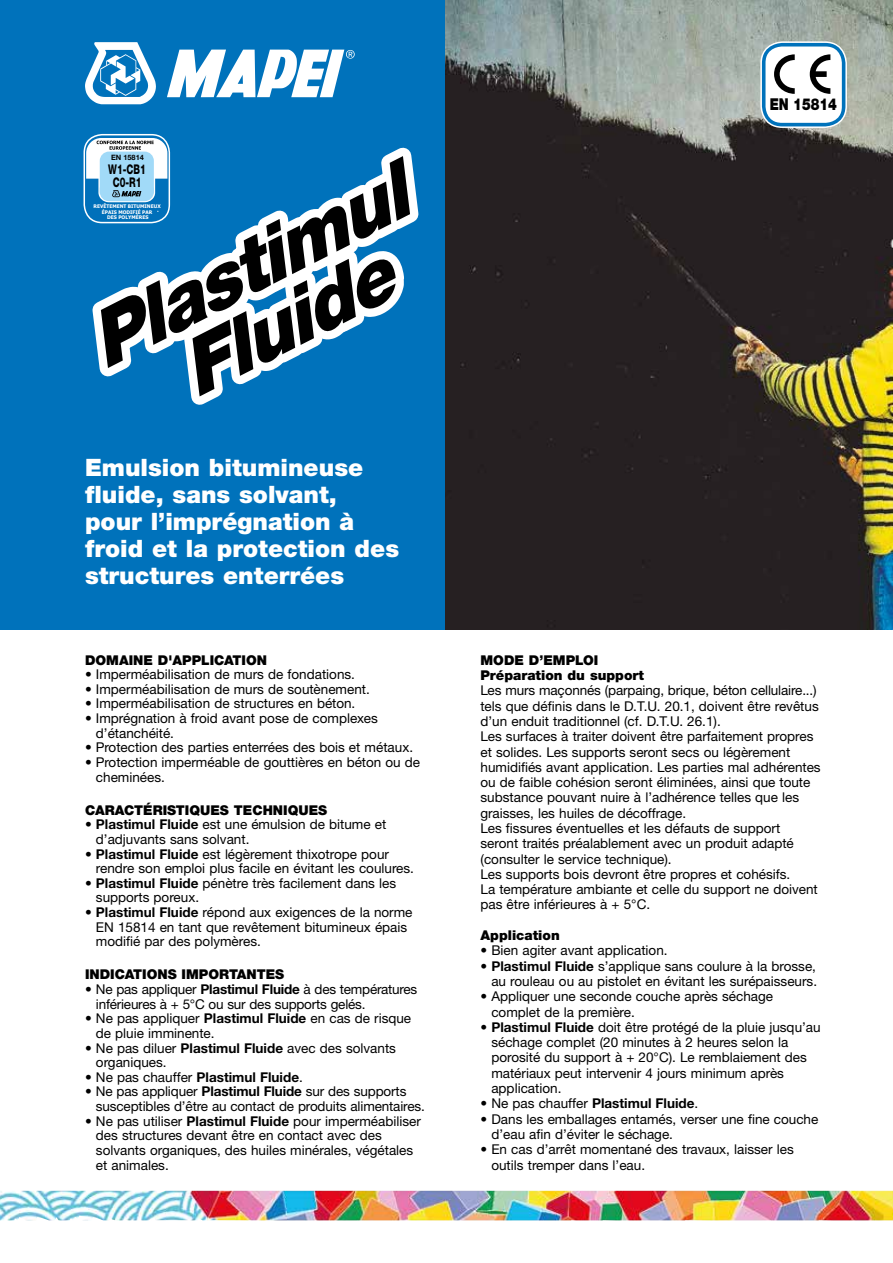
<style>
.page{position:relative;width:893px;height:1263px;background:#fff}
.page>*{position:absolute;margin:0;border:0;box-sizing:border-box;transform-origin:0 0}
.t1{font:italic 900 76.95px/66.9px "Helvetica Neue LTW1 G";color:#000;text-align:center}
.t2{font:900 24px/27px "Helvetica Neue LTW1 G";color:#fff}
.t3{font:900 16.35px "Helvetica Neue LTW1 G";color:#000;scale:.8 1}
.t4{font:13.5px/15.3px "Helvetica Neue LTW1 G";color:#000}
.t5{font:900 13.5px/15.3px "Helvetica Neue LTW1 G";color:#000}
.t6{font:800 13.35px/12.5px "Helvetica Neue LTW1 G";color:#000;text-align:center;scale:.68 1}
.t7{font:700 7.35px "Helvetica Neue LTW1 G";color:#000}
.t8{font:700 4.95px/5.1px "Tahoma";color:#fff;text-align:center}
.s1{font-weight:700}
</style>
<div class="page">
<div style="left:0;top:0;width:446px;height:629px;background:#0072bb"></div>
<img style="left:445px;top:0;width:448px;height:629px">
<svg style="left:85px;top:42px;width:71px;height:62px"></svg>
<svg style="left:167px;top:50px;width:188px;height:47px"></svg>
<svg style="left:761px;top:42px;width:85px;height:85px"></svg>
<div style="left:760px;top:41px;width:87px;height:87px;border:2px solid #fff;border-radius:21px"></div>
<img style="left:0;top:1191px;width:893px;height:29px">
<svg style="left:83px;top:133px;width:336px;height:272px"></svg>
<p class="t7" style="left:111px;top:153px;width:34px">EN 15814</p>
<p class="t6" style="left:108px;top:163px;width:57px">W1-CB1<br>C0-R1</p>
<h1 class="t1" style="left:77px;top:316px;width:349px;rotate:-27deg">Plastimul<br>Fluide</h1>
<p class="t8" style="left:94px;top:204px;width:69px">REVÊTEMENT BITUMINEUX<br>ÉPAIS MODIFIÉ PAR<br>DES POLYMÈRES</p>
<h2 class="t2" style="left:85px;top:454px;width:316px">Emulsion bitumineuse fluide, sans solvant, pour l’imprégnation à froid et la protection des structures enterrées</h2>
<p class="t5" style="left:85px;top:652px;width:184px">DOMAINE D'APPLICATION</p>
<p class="t4" style="left:85px;top:667px;width:271px">• Imperméabilisation de murs de fondations.</p>
<p class="t4" style="left:85px;top:681px;width:286px">• Imperméabilisation de murs de soutènement.</p>
<p class="t4" style="left:85px;top:696px;width:272px">• Imperméabilisation de structures en béton.</p>
<p class="t4" style="left:96px;top:711px;width:283px;line-height:14.7px;text-indent:-11px">• Imprégnation à froid avant pose de complexes d’étanchéité.</p>
<p class="t4" style="left:85px;top:740px;width:330px">• Protection des parties enterrées des bois et métaux.</p>
<p class="t4" style="left:96px;top:755px;width:326px;line-height:14.7px;text-indent:-11px">• Protection imperméable de gouttières en béton ou de cheminées.</p>
<p class="t5" style="left:85px;top:802px;width:244px">CARACTÉRISTIQUES TECHNIQUES</p>
<p class="t4" style="left:96px;top:817px;width:292px;line-height:14.7px;text-indent:-11px">• <span class="s1">Plastimul Fluide</span> est une émulsion de bitume et d’adjuvants sans solvant.</p>
<p class="t4" style="left:96px;top:846px;width:320px;line-height:14.7px;text-indent:-11px">• <span class="s1">Plastimul Fluide</span> est légèrement thixotrope pour rendre son emploi plus facile en évitant les coulures.</p>
<p class="t4" style="left:96px;top:875px;width:302px;line-height:14.7px;text-indent:-11px">• <span class="s1">Plastimul Fluide</span> pénètre très facilement dans les supports poreux.</p>
<p class="t4" style="left:96px;top:905px;width:318px;line-height:14.7px;text-indent:-11px">• <span class="s1">Plastimul Fluide</span> répond aux exigences de la norme<br>EN 15814 en tant que revêtement bitumineux épais modifié par des polymères.</p>
<p class="t5" style="left:85px;top:967px;width:201px">INDICATIONS IMPORTANTES</p>
<p class="t4" style="left:96px;top:982px;width:323px;line-height:14.7px;text-indent:-11px">• Ne pas appliquer <span class="s1">Plastimul Fluide</span> à des températures inférieures à + 5°C ou sur des supports gelés.</p>
<p class="t4" style="left:96px;top:1011px;width:317px;line-height:14.7px;text-indent:-11px">• Ne pas appliquer <span class="s1">Plastimul Fluide</span> en cas de risque de pluie imminente.</p>
<p class="t4" style="left:96px;top:1040px;width:302px;line-height:14.7px;text-indent:-11px">• Ne pas diluer <span class="s1">Plastimul Fluide</span> avec des solvants organiques.</p>
<p class="t4" style="left:85px;top:1069px;width:219px">• Ne pas chauffer <span class="s1">Plastimul Fluide</span>.</p>
<p class="t4" style="left:96px;top:1084px;width:330px;line-height:14.7px;text-indent:-11px">• Ne pas appliquer <span class="s1">Plastimul Fluide</span> sur des supports susceptibles d’être au contact de produits alimentaires.</p>
<p class="t4" style="left:96px;top:1113px;width:326px;line-height:14.7px;text-indent:-11px">• Ne pas utiliser <span class="s1">Plastimul Fluide</span> pour imperméabiliser des structures devant être en contact avec des solvants organiques, des huiles minérales, végétales et animales.</p>
<p class="t3" style="left:770px;top:95px;width:86px">EN 15814</p>
<p class="t5" style="left:480px;top:652px;width:165px">MODE D’EMPLOI<br>Préparation du support</p>
<p class="t4" style="left:480px;top:683px;width:342px">Les murs maçonnés (parpaing, brique, béton cellulaire...) tels que définis dans le D.T.U. 20.1, doivent être revêtus d’un enduit traditionnel (cf. D.T.U. 26.1).<br>Les surfaces à traiter doivent être parfaitement propres et solides. Les supports seront secs ou légèrement humidifiés avant application. Les parties mal adhérentes ou de faible cohésion seront éliminées, ainsi que toute substance pouvant nuire à l’adhérence telles que les graisses, les huiles de décoffrage.<br>Les fissures éventuelles et les défauts de support seront traités préalablement avec un produit adapté (consulter le service technique).<br>Les supports bois devront être propres et cohésifs.<br>La température ambiante et celle du support ne doivent pas être inférieures à + 5°C.</p>
<p class="t5" style="left:480px;top:928px;width:81px">Application</p>
<p class="t4" style="left:480px;top:943px;width:189px">• Bien agiter avant application.</p>
<p class="t4" style="left:480px;top:958px;width:338px;text-align:right">• <span class="s1">Plastimul Fluide</span> s’applique sans coulure à la brosse, au rouleau ou au pistolet en évitant les surépaisseurs.</p>
<p class="t4" style="left:491px;top:989px;width:283px;text-indent:-11px">• Appliquer une seconde couche après séchage complet de la première.</p>
<p class="t4" style="left:491px;top:1019px;width:331px;text-indent:-11px">• <span class="s1">Plastimul Fluide</span> doit être protégé de la pluie jusqu’au séchage complet (20 minutes à 2 heures selon la porosité du support à + 20°C). Le remblaiement des matériaux peut intervenir 4 jours minimum après application.</p>
<p class="t4" style="left:480px;top:1096px;width:219px">• Ne pas chauffer <span class="s1">Plastimul Fluide</span>.</p>
<p class="t4" style="left:491px;top:1111px;width:328px;text-indent:-11px">• Dans les emballages entamés, verser une fine couche d’eau afin d’éviter le séchage.</p>
<p class="t4" style="left:491px;top:1142px;width:304px;text-indent:-11px">• En cas d’arrêt momentané des travaux, laisser les outils tremper dans l’eau.</p>
</div>
